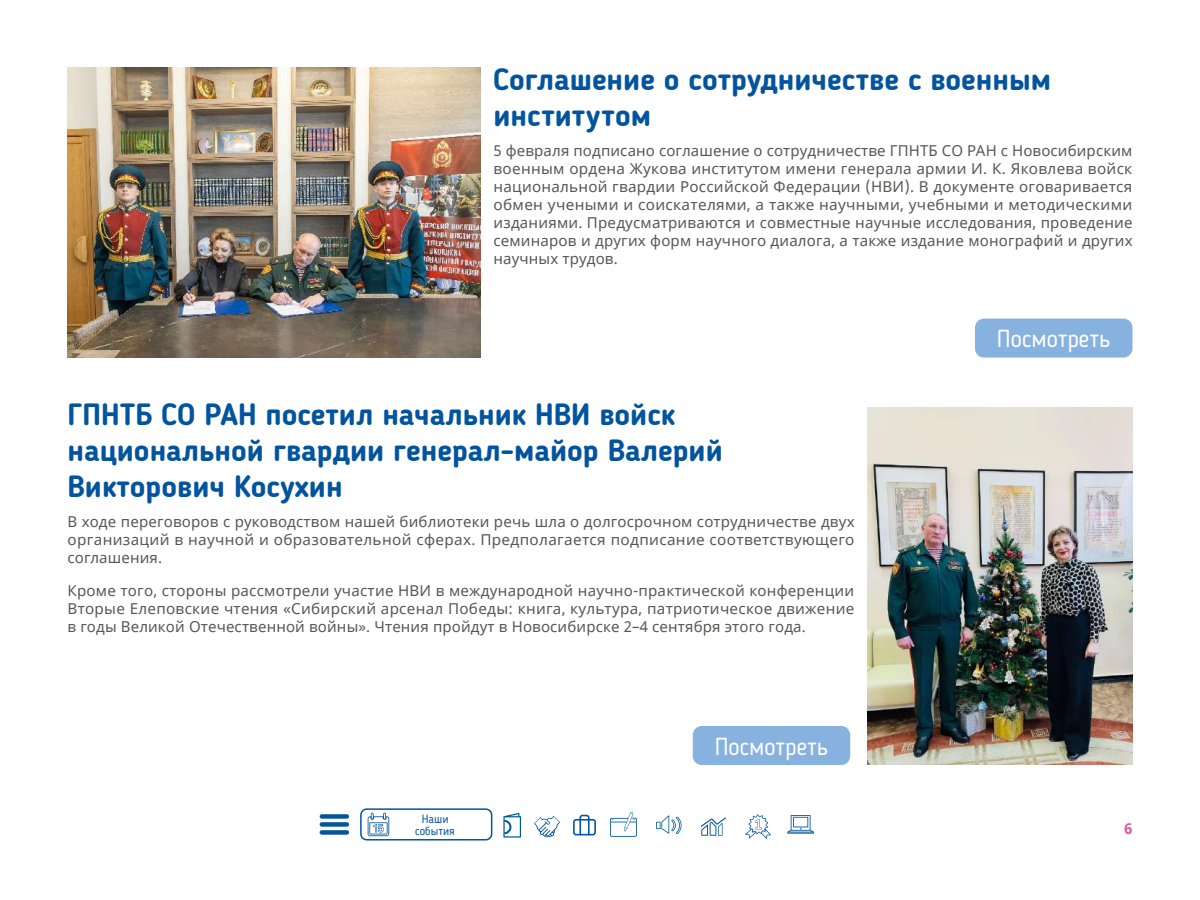
<style>
.page{position:relative;width:1200px;height:900px;background:#fff}
.page>*{position:absolute;margin:0;border:0;box-sizing:border-box;transform-origin:0 0}
.t1{font:700 30px/36px "Blogger Sans";color:#03549e}
.t2{font:24px "Blogger Sans";color:#fff}
.t3{font:15px/18px "Noto Sans";letter-spacing:.01em;color:#575756;text-align:justify}
.t4{font:700 15px "Noto Sans";color:#d85c9d}
.t5{font:11.7px/12.6px "Blogger Sans";color:#04559f;text-align:center}
</style>
<div class="page">
<svg style="left:610px;top:812px;width:27px;height:25px"></svg>
<div style="left:360px;top:808px;width:132px;height:33px;border:2px solid #03549e;border-radius:6px"></div>
<svg style="left:368px;top:813px;width:21px;height:23px"></svg>
<svg style="left:534px;top:816px;width:26px;height:22px"></svg>
<svg style="left:745px;top:815px;width:26px;height:24px"></svg>
<svg style="left:700px;top:817px;width:26px;height:19px"></svg>
<svg style="left:787px;top:815px;width:27px;height:19px"></svg>
<div style="left:322px;top:814px;width:25px;height:5px;background:#04559f"></div>
<div style="left:322px;top:822px;width:25px;height:5px;background:#04559f"></div>
<div style="left:322px;top:830px;width:25px;height:5px;background:#04559f"></div>
<svg style="left:503px;top:813px;width:18px;height:25px"></svg>
<svg style="left:656px;top:815px;width:26px;height:19px"></svg>
<div style="left:573px;top:819px;width:23px;height:16px;border:2px solid #03549e;border-radius:2px"></div>
<svg style="left:579px;top:815px;width:11px;height:21px"></svg>
<img style="left:68px;top:68px;width:412px;height:290px">
<img style="left:868px;top:407px;width:264px;height:358px">
<div style="left:975px;top:319px;width:157px;height:39px;background:#87b2e0;border-radius:9px"></div>
<div style="left:693px;top:726px;width:157px;height:39px;background:#87b2e0;border-radius:9px"></div>
<h1 class="t1" style="left:494px;top:62px;width:559px">Соглашение о сотрудничестве с военным институтом</h1>
<p class="t3" style="left:494px;top:142px;width:641px">5 февраля подписано соглашение о сотрудничестве ГПНТБ СО РАН с Новосибирским военным ордена Жукова институтом имени генерала армии И. К. Яковлева войск национальной гвардии Российской Федерации (НВИ). В документе оговаривается обмен учеными и соискателями, а также научными, учебными и методическими изданиями. Предусматриваются и совместные научные исследования, проведение семинаров и других форм научного диалога, а также издание монографий и других научных трудов.</p>
<h1 class="t1" style="left:68px;top:396px;width:657px">ГПНТБ СО РАН посетил начальник НВИ войск национальной гвардии генерал-майор Валерий<br>Викторович Косухин</h1>
<p class="t3" style="left:68px;top:513px;width:789px">В ходе переговоров с руководством нашей библиотеки речь шла о долгосрочном сотрудничестве двух организаций в научной и образовательной сферах. Предполагается подписание соответствующего соглашения.</p>
<p class="t3" style="left:68px;top:582px;width:788px">Кроме того, стороны рассмотрели участие НВИ в международной научно-практической конференции Вторые Елеповские чтения «Сибирский арсенал Победы: книга, культура, патриотическое движение в годы Великой Отечественной войны». Чтения пройдут в Новосибирске 2–4 сентября этого года.</p>
<h2 class="t2" style="left:715px;top:732px;width:115px">Посмотреть</h2>
<h2 class="t2" style="left:997px;top:325px;width:115px">Посмотреть</h2>
<p class="t5" style="left:415px;top:812px;width:41px">Наши события</p>
<p class="t4" style="left:1124px;top:817px;width:10px">6</p>
</div>
